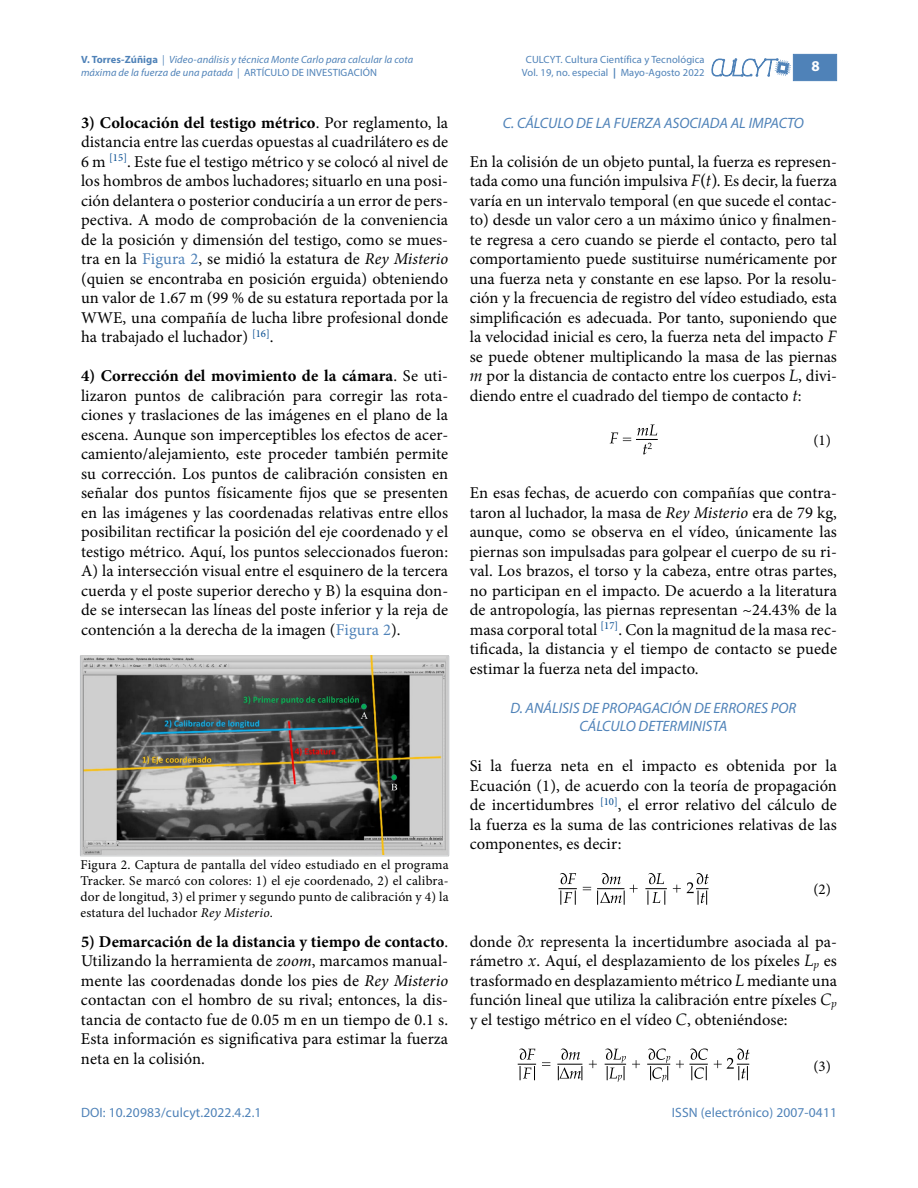
<style>
.page{position:relative;width:918px;height:1188px;background:#fff}
.page>*{position:absolute;margin:0;border:0;box-sizing:border-box;transform-origin:0 0}
.t1{font:16.5px/19.5px "Minion Pro";letter-spacing:.005em;color:#000;text-align:justify}
.t2{font:italic 15px/18px "Myriad Pro";color:#4f82b8;text-align:center}
.t3{font:15px "Minion Pro";color:#000}
.t4{font:700 15px "Myriad Pro";color:#fff}
.t5{font:13.5px/16.2px "Minion Pro";letter-spacing:.015em;color:#000;text-align:justify}
.t6{font:13.5px "Myriad Pro";letter-spacing:.01em;color:#4f82b8}
.t7{font:italic 10.5px/12.6px "Myriad Pro";letter-spacing:.01em;color:#4f82b8}
.t8{font:10.5px/12.6px "Myriad Pro";letter-spacing:.01em;color:#4f82b8;text-align:center}
.s1{font-weight:700;font-style:normal}
.s2{font-style:normal}
.s3{font-weight:700}
.s4{color:#4f82b8}
.s5{font-style:italic}
.s6{font-family:"Palatino";font-style:italic}
.s7{font-family:"Palatino"}
</style>
<div class="page">
<div style="left:793px;top:54px;width:44px;height:27px;background:#4f82b8"></div>
<svg style="left:711px;top:59px;width:80px;height:17px"></svg>
<hr style="left:80px;top:656px;width:1px;height:200px;background:#bcbec0">
<hr style="left:449px;top:656px;width:1px;height:200px;background:#bcbec0">
<hr style="left:80px;top:655px;width:369px;height:1px;background:#bcbec0">
<hr style="left:80px;top:856px;width:369px;height:1px;background:#bcbec0">
<img style="left:82px;top:656px;width:366px;height:199px">
<svg style="left:610px;top:425px;width:47px;height:30px"></svg>
<svg style="left:583px;top:887px;width:8px;height:4px"></svg>
<svg style="left:597px;top:873px;width:41px;height:32px"></svg>
<svg style="left:673px;top:885px;width:8px;height:8px"></svg>
<svg style="left:558px;top:873px;width:19px;height:32px"></svg>
<svg style="left:687px;top:873px;width:22px;height:32px"></svg>
<svg style="left:645px;top:873px;width:22px;height:32px"></svg>
<svg style="left:542px;top:1062px;width:8px;height:4px"></svg>
<svg style="left:589px;top:1060px;width:8px;height:8px"></svg>
<svg style="left:557px;top:1049px;width:26px;height:31px"></svg>
<svg style="left:632px;top:1060px;width:8px;height:8px"></svg>
<svg style="left:647px;top:1049px;width:23px;height:33px"></svg>
<svg style="left:676px;top:1049px;width:32px;height:31px"></svg>
<svg style="left:518px;top:1049px;width:18px;height:31px"></svg>
<svg style="left:714px;top:1049px;width:35px;height:31px"></svg>
<svg style="left:605px;top:1049px;width:21px;height:33px"></svg>
<p class="t7" style="left:81px;top:53px;width:334px"><span class="s1">V. Torres-Zúñiga</span> | Video-análisis y técnica Monte Carlo para calcular la cota máxima de la fuerza de una patada | <span class="s2">ARTÍCULO DE INVESTIGACIÓN</span></p>
<p class="t1" style="left:81px;top:113px;width:369px"><span class="s3">3) Colocación del testigo métrico</span>. Por reglamento, la distancia entre las cuerdas opuestas al cuadrilátero es de 6 m <sup>[15]</sup>. Este fue el testigo métrico y se colocó al nivel de los hombros de ambos luchadores; situarlo en una posi&shy;ción delantera o posterior conduciría a un error de pers&shy;pectiva. A modo de comprobación de la conveniencia de la posición y dimensión del testigo, como se mues&shy;tra en la <span class="s4">Figura 2</span>, se midió la estatura de <span class="s5">Rey Misterio </span>(quien se encontraba en posición erguida) obteniendo un valor de 1.67 m (99 % de su estatura reportada por la WWE, una compañía de lucha libre profesional donde ha trabajado el luchador) <sup>[16]</sup>.</p>
<p class="t1" style="left:81px;top:366px;width:369px"><span class="s3">4) Corrección del movimiento de la cámara</span>. Se uti&shy;lizaron puntos de calibración para corregir las rota&shy;ciones y traslaciones de las imágenes en el plano de la escena. Aunque son imperceptibles los efectos de acer&shy;camiento/alejamiento, este proceder también permite su corrección. Los puntos de calibración consisten en señalar dos puntos físicamente fijos que se presenten en las imágenes y las coordenadas relativas entre ellos posibilitan rectificar la posición del eje coordenado y el testigo métrico. Aquí, los puntos seleccionados fueron:<br>A) la intersección visual entre el esquinero de la tercera cuerda y el poste superior derecho y B) la esquina don&shy;de se intersecan las líneas del poste inferior y la reja de contención a la derecha de la imagen (<span class="s4">Figura 2</span>).</p>
<p class="t5" style="left:80px;top:856px;width:370px">Figura 2. Captura de pantalla del vídeo estudiado en el programa Tracker. Se marcó con colores: 1) el eje coordenado, 2) el calibra&shy;dor de longitud, 3) el primer y segundo punto de calibración y 4) la estatura del luchador <span class="s5">Rey Misterio</span>.</p>
<p class="t1" style="left:81px;top:932px;width:369px"><span class="s3">5) Demarcación de la distancia y tiempo de contacto</span>.<br>Utilizando la herramienta de <span class="s5">zoom</span>, marcamos manual&shy;mente las coordenadas donde los pies de <span class="s5">Rey Misterio </span>contactan con el hombro de su rival; entonces, la dis&shy;tancia de contacto fue de 0.05 m en un tiempo de 0.1 s.<br>Esta información es significativa para estimar la fuerza neta en la colisión.</p>
<p class="t6" style="left:81px;top:1104px;width:182px">DOI: 10.20983/culcyt.2022.4.2.1</p>
<p class="t8" style="left:522px;top:53px;width:184px">CULCYT. Cultura Científica y Tecnológica<br>Vol. 19, no. especial <span class="s3">|</span> Mayo-Agosto 2022</p>
<p class="t4" style="left:812px;top:56px;width:10px">8</p>
<p class="t2" style="left:503px;top:113px;width:303px">C. CÁLCULO DE LA FUERZA ASOCIADA AL IMPACTO</p>
<p class="t1" style="left:470px;top:152px;width:369px">En la colisión de un objeto puntal, la fuerza es represen&shy;tada como una función impulsiva <span class="s6">F</span><span class="s7">(</span><span class="s6">t</span><span class="s7">)</span>. Es decir, la fuerza varía en un intervalo temporal (en que sucede el contac&shy;to) desde un valor cero a un máximo único y finalmen&shy;te regresa a cero cuando se pierde el contacto, pero tal comportamiento puede sustituirse numéricamente por una fuerza neta y constante en ese lapso. Por la resolu&shy;ción y la frecuencia de registro del vídeo estudiado, esta simplificación es adecuada. Por tanto, suponiendo que la velocidad inicial es cero, la fuerza neta del impacto <span class="s6">F </span>se puede obtener multiplicando la masa de las piernas <span class="s6">m</span> por la distancia de contacto entre los cuerpos <span class="s6">L</span>, divi&shy;diendo entre el cuadrado del tiempo de contacto <span class="s6">t</span>:</p>
<p class="t3" style="left:813px;top:430px;width:19px">(1)</p>
<p class="t1" style="left:470px;top:483px;width:369px">En esas fechas, de acuerdo con compañías que contra&shy;taron al luchador, la masa de <span class="s5">Rey Misterio</span> era de 79 kg, aunque, como se observa en el vídeo, únicamente las piernas son impulsadas para golpear el cuerpo de su ri&shy;val. Los brazos, el torso y la cabeza, entre otras partes, no participan en el impacto. De acuerdo a la literatura de antropología, las piernas representan ~24.43% de la masa corporal total <sup>[17]</sup>. Con la magnitud de la masa rec&shy;tificada, la distancia y el tiempo de contacto se puede estimar la fuerza neta del impacto.</p>
<p class="t2" style="left:510px;top:698px;width:288px">D. ANÁLISIS DE PROPAGACIÓN DE ERRORES POR<br>CÁLCULO DETERMINISTA</p>
<p class="t1" style="left:470px;top:756px;width:369px">Si la fuerza neta en el impacto es obtenida por la Ecuación (1), de acuerdo con la teoría de propagación de incertidumbres <sup>[10]</sup>, el error relativo del cálculo de la fuerza es la suma de las contriciones relativas de las componentes, es decir:</p>
<p class="t3" style="left:813px;top:879px;width:19px">(2)</p>
<p class="t1" style="left:470px;top:932px;width:369px">donde <span class="s6">∂x</span> representa la incertidumbre asociada al pa&shy;rámetro <span class="s6">x</span>. Aquí, el desplazamiento de los píxeles <span class="s6">L</span><sub>p</sub> es trasformado en desplazamiento métrico <span class="s6">L</span> mediante una función lineal que utiliza la calibración entre píxeles <span class="s6">C</span><sub>p </sub>y el testigo métrico en el vídeo <span class="s6">C</span>, obteniéndose:</p>
<p class="t3" style="left:813px;top:1056px;width:19px">(3)</p>
<p class="t6" style="left:672px;top:1104px;width:167px">ISSN (electrónico) 2007-0411</p>
</div>
